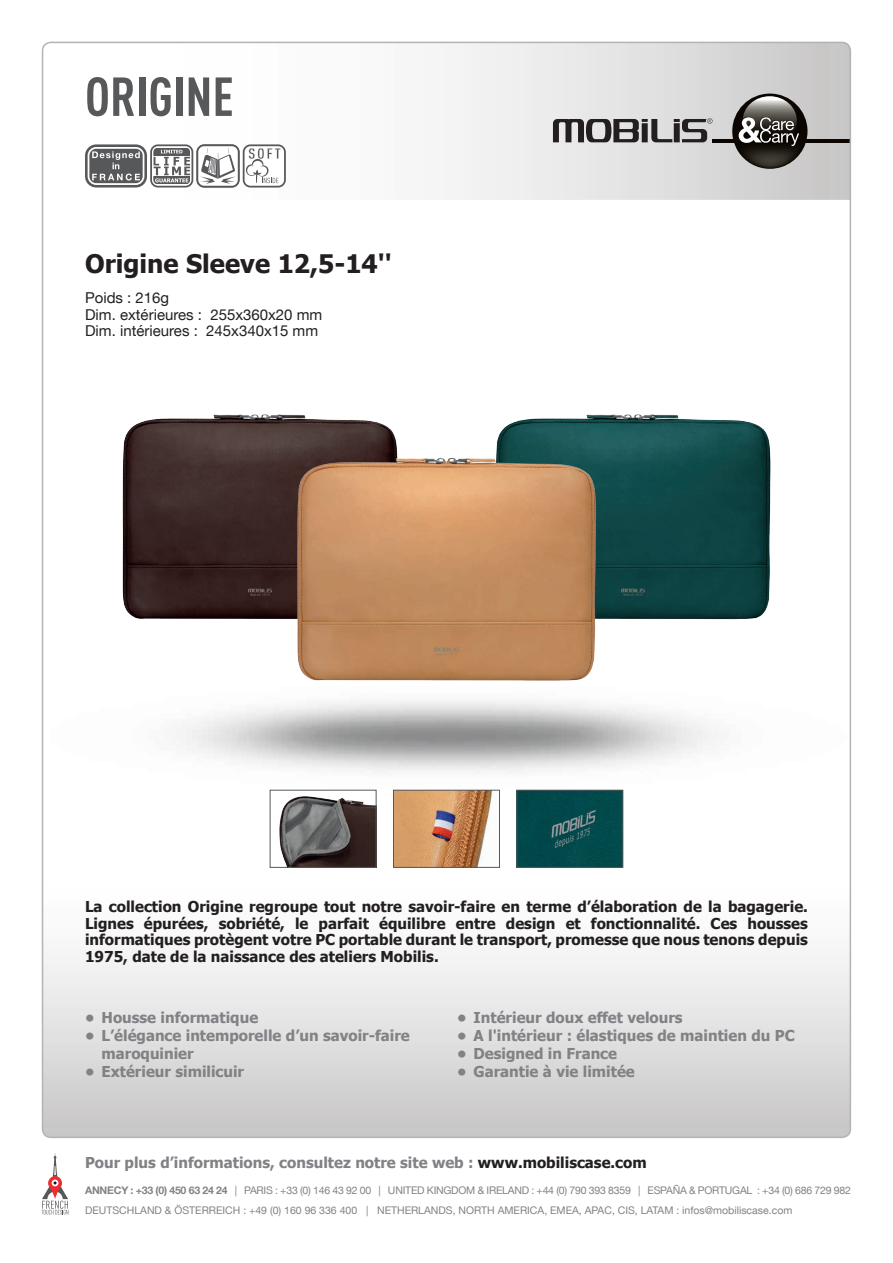
<style>
.page{position:relative;width:893px;height:1263px;background:#fff}
.page>*{position:absolute;margin:0;border:0;box-sizing:border-box;transform-origin:0 0}
.t1{font:700 54px "DIN Cond";color:#57585a}
.t2{font:700 25.5px "Tahoma";color:#231f20}
.t3{font:700 15px/16.5px "Tahoma";color:#231f20;text-align:justify}
.t4{font:700 15px/18px "Tahoma";color:#808285}
.t5{font:15px/16.5px "Helvetica Neue LT";color:#231f20}
.t6{font:10.5px/20.5px "Helvetica Neue LT";color:#808285}
.s1{color:#231f20}
.s2{font-weight:700}
</style>
<div class="page">
<svg style="left:43px;top:955px;width:807px;height:182px"></svg>
<svg style="left:43px;top:42px;width:807px;height:158px"></svg>
<hr style="left:712px;top:139px;width:139px;height:3px;background:#0b0601">
<img style="left:732px;top:94px;width:75px;height:75px">
<svg style="left:553px;top:118px;width:159px;height:24px;background:#817f80"></svg>
<svg style="left:732px;top:96px;width:75px;height:66px;background:#65625e"></svg>
<svg style="left:41px;top:1153px;width:27px;height:61px"></svg>
<img style="left:176px;top:701px;width:543px;height:125px">
<img style="left:122px;top:414px;width:275px;height:205px">
<img style="left:496px;top:414px;width:275px;height:206px">
<img style="left:290px;top:452px;width:313px;height:229px">
<svg style="left:85px;top:144px;width:201px;height:44px"></svg>
<img style="left:519px;top:792px;width:102px;height:74px">
<div style="left:517px;top:790px;width:106px;height:78px;border:1px solid #57585a"></div>
<img style="left:395px;top:792px;width:103px;height:74px">
<div style="left:393px;top:790px;width:107px;height:78px;border:1px solid #57585a"></div>
<img style="left:272px;top:792px;width:102px;height:74px">
<div style="left:270px;top:790px;width:106px;height:78px;border:1px solid #57585a"></div>
<h1 class="t1" style="left:85px;top:64px;width:150px">ORIGINE</h1>
<h2 class="t2" style="left:85px;top:246px;width:308px">Origine Sleeve 12,5-14''</h2>
<p class="t5" style="left:85px;top:289px;width:239px">Poids : 216g<br>Dim. extérieures : 255x360x20 mm<br>Dim. intérieures : 245x340x15 mm</p>
<p class="t3" style="left:85px;top:899px;width:724px">La collection Origine regroupe tout notre savoir-faire en terme d’élaboration de la bagagerie.<br>Lignes épurées, sobriété, le parfait équilibre entre design et fonctionnalité. Ces housses informatiques protègent votre PC portable durant le transport, promesse que nous tenons depuis 1975, date de la naissance des ateliers Mobilis.</p>
<p class="t4" style="left:85px;top:1009px;width:175px">• Housse informatique</p>
<p class="t4" style="left:102px;top:1027px;width:310px;text-indent:-16px">• L’élégance intemporelle d’un savoir-faire maroquinier</p>
<p class="t4" style="left:85px;top:1063px;width:161px">• Extérieur similicuir</p>
<p class="t4" style="left:457px;top:1009px;width:227px">• Intérieur doux effet velours</p>
<p class="t4" style="left:457px;top:1027px;width:339px">• A l'intérieur : élastiques de maintien du PC</p>
<p class="t4" style="left:457px;top:1045px;width:161px">• Designed in France</p>
<p class="t4" style="left:457px;top:1063px;width:179px">• Garantie à vie limitée</p>
<p class="t4" style="left:85px;top:1154px;width:563px">Pour plus d’informations, consultez notre site web : <span class="s1">www.mobiliscase.com</span></p>
<p class="t6" style="left:85px;top:1179px;width:767px"><span class="s2">ANNECY : +33 (0) 450 63 24 24</span> | PARIS : +33 (0) 146 43 92 00 | UNITED KINGDOM &amp; IRELAND : +44 (0) 790 393 8359 | ESPAÑA &amp; PORTUGAL : +34 (0) 686 729 982<br>DEUTSCHLAND &amp; ÖSTERREICH : +49 (0) 160 96 336 400 | NETHERLANDS, NORTH AMERICA, EMEA, APAC, CIS, LATAM : infos@mobiliscase.com</p>
</div>
